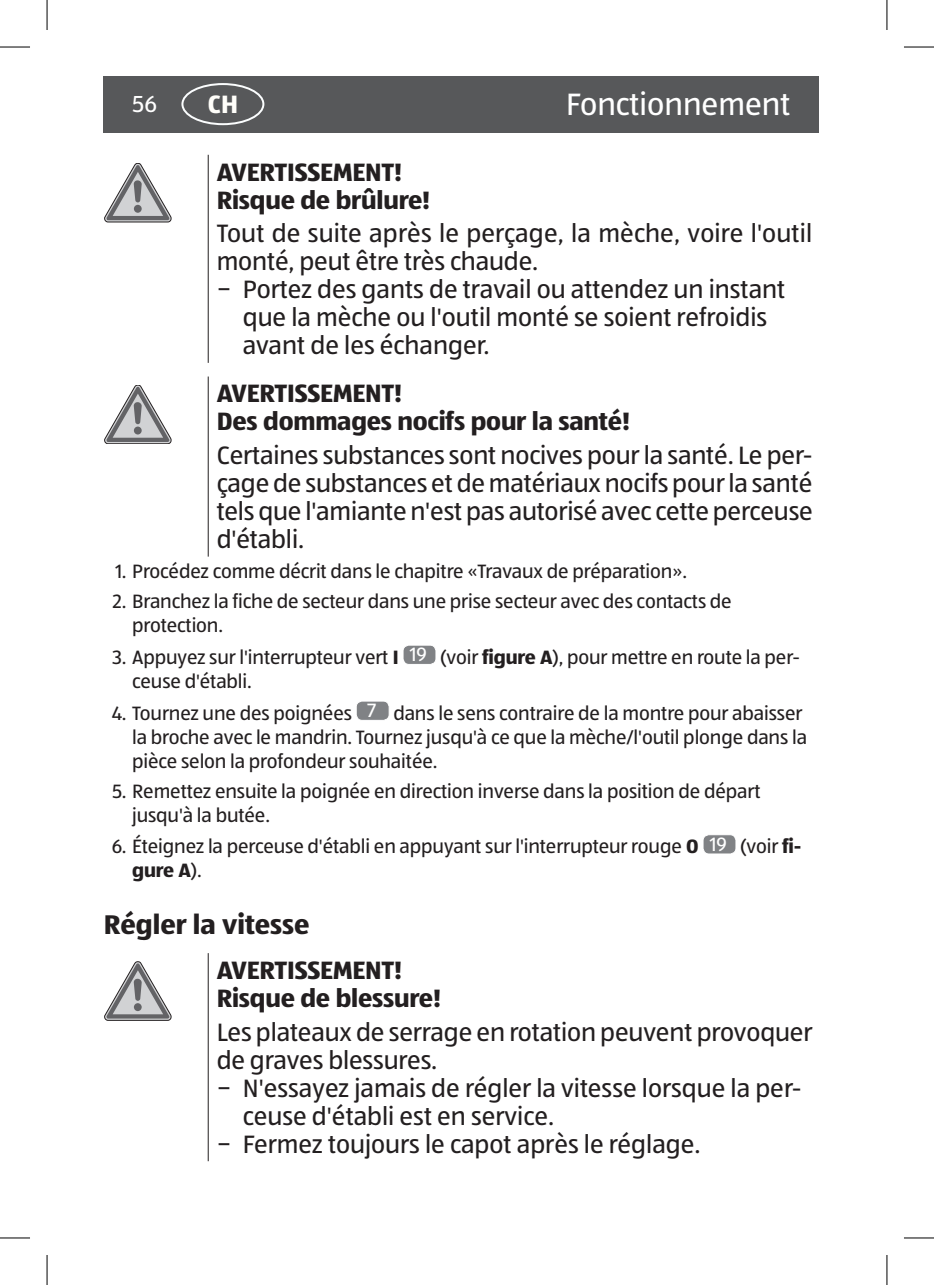
<style>
.page{position:relative;width:934px;height:1285px;background:#fff}
.page>*{position:absolute;margin:0;border:0;box-sizing:border-box;transform-origin:0 0}
.t1{font:32px "ALDISUEDOT";color:#fff}
.t2{font:700 28px "ALDISUEDOT";color:#231f20}
.t3{font:26px/28px "ALDISUEDOT";color:#231f20;text-align:justify}
.t4{font:700 26px/28px "ALDISUEDOT";letter-spacing:-.005em;color:#231f20}
.t5{font:700 26px "ALDISUEDOT";color:#fffefa}
.t6{font:24px "ALDISUEDOT";color:#fff}
.t7{font:20px/24px "ALDISUEDOT";letter-spacing:-.005em;color:#231f20}
.s1{font-weight:700}
.s2{color:#fff}
</style>
<div class="page">
<div style="left:104px;top:76px;width:714px;height:56px;background:#57585a"></div>
<div style="left:181px;top:83px;width:83px;height:42px;border:2px solid #fbfdfe;border-radius:50%"></div>
<hr style="left:208px;top:155px;width:1px;height:208px;background:#231f20">
<svg style="left:104px;top:163px;width:67px;height:59px"></svg>
<hr style="left:208px;top:376px;width:1px;height:180px;background:#231f20">
<svg style="left:104px;top:385px;width:67px;height:59px"></svg>
<div style="left:403px;top:645px;width:33px;height:19px;background:#808285;border-radius:6px"></div>
<div style="left:402px;top:644px;width:34px;height:21px;border:1px solid #fff;border-radius:6px"></div>
<div style="left:356px;top:701px;width:33px;height:19px;background:#808285;border-radius:6px"></div>
<div style="left:355px;top:700px;width:34px;height:21px;border:1px solid #fff;border-radius:6px"></div>
<div style="left:702px;top:834px;width:33px;height:20px;background:#808285;border-radius:6px"></div>
<div style="left:702px;top:834px;width:34px;height:20px;border:1px solid #fff;border-radius:6px"></div>
<hr style="left:208px;top:953px;width:1px;height:208px;background:#231f20">
<svg style="left:104px;top:961px;width:67px;height:59px"></svg>
<hr style="left:0;top:47px;width:30px;height:1px;background:#000">
<hr style="left:903px;top:47px;width:30px;height:1px;background:#000">
<hr style="left:0;top:1237px;width:30px;height:1px;background:#000">
<hr style="left:903px;top:1237px;width:30px;height:1px;background:#000">
<hr style="left:47px;top:0;width:1px;height:30px;background:#000">
<hr style="left:47px;top:1255px;width:1px;height:30px;background:#000">
<hr style="left:886px;top:0;width:1px;height:30px;background:#000">
<hr style="left:886px;top:1255px;width:1px;height:30px;background:#000">
<p class="t6" style="left:132px;top:88px;width:26px">56</p>
<h3 class="t5" style="left:208px;top:86px;width:32px">CH</h3>
<h1 class="t1" style="left:565px;top:83px;width:226px">Fonctionnement</h1>
<h3 class="t4" style="left:217px;top:157px;width:215px">AVERTISSEMENT!<br>Risque de brûlure!</h3>
<h3 class="t3" style="left:217px;top:219px;width:596px">Tout de suite après le perçage, la mèche, voire l'outil</h3>
<h3 class="t3" style="left:217px;top:247px;width:323px">monté, peut être très chaude.</h3>
<h3 class="t3" style="left:217px;top:275px;width:570px">− Portez des gants de travail ou attendez un instant</h3>
<h3 class="t3" style="left:243px;top:303px;width:526px">que la mèche ou l'outil monté se soient refroidis</h3>
<h3 class="t3" style="left:243px;top:331px;width:248px">avant de les échanger.</h3>
<h3 class="t4" style="left:217px;top:379px;width:414px">AVERTISSEMENT!<br>Des dommages nocifs pour la santé!</h3>
<h3 class="t3" style="left:217px;top:440px;width:597px">Certaines substances sont nocives pour la santé. Le per&shy;çage de substances et de matériaux nocifs pour la santé tels que l'amiante n'est pas autorisé avec cette perceuse d'établi.</h3>
<p class="t7" style="left:116px;top:559px;width:572px">1. Procédez comme décrit dans le chapitre «Travaux de préparation».</p>
<p class="t7" style="left:132px;top:588px;width:601px;text-indent:-19px">2. Branchez la fiche de secteur dans une prise secteur avec des contacts de protection.</p>
<p class="t7" style="left:132px;top:644px;width:669px;text-indent:-20px">3. Appuyez sur l'interrupteur vert <span class="s1">I</span> <span class="s2">19</span> (voir <span class="s1">figure A</span>), pour mettre en route la per&shy;ceuse d'établi.</p>
<p class="t7" style="left:132px;top:700px;width:676px;text-indent:-20px">4. Tournez une des poignées <span class="s2">7</span> dans le sens contraire de la montre pour abaisser la broche avec le mandrin. Tournez jusqu'à ce que la mèche/l'outil plonge dans la pièce selon la profondeur souhaitée.</p>
<p class="t7" style="left:132px;top:778px;width:629px;text-indent:-20px">5. Remettez ensuite la poignée en direction inverse dans la position de départ jusqu'à la butée.</p>
<p class="t7" style="left:132px;top:834px;width:670px;text-indent:-20px">6. Éteignez la perceuse d'établi en appuyant sur l'interrupteur rouge <span class="s1">O</span> <span class="s2">19</span> (voir <span class="s1">fi&shy;gure A</span>).</p>
<h2 class="t2" style="left:104px;top:905px;width:207px">Régler la vitesse</h2>
<h3 class="t4" style="left:217px;top:955px;width:226px">AVERTISSEMENT!<br>Risque de blessure!</h3>
<h3 class="t3" style="left:217px;top:1017px;width:597px">Les plateaux de serrage en rotation peuvent provoquer</h3>
<h3 class="t3" style="left:217px;top:1045px;width:222px">de graves blessures.</h3>
<h3 class="t3" style="left:217px;top:1073px;width:586px">− N'essayez jamais de régler la vitesse lorsque la per-</h3>
<h3 class="t3" style="left:243px;top:1101px;width:313px">ceuse d'établi est en service.</h3>
<h3 class="t3" style="left:217px;top:1129px;width:485px">− Fermez toujours le capot après le réglage.</h3>
</div>
